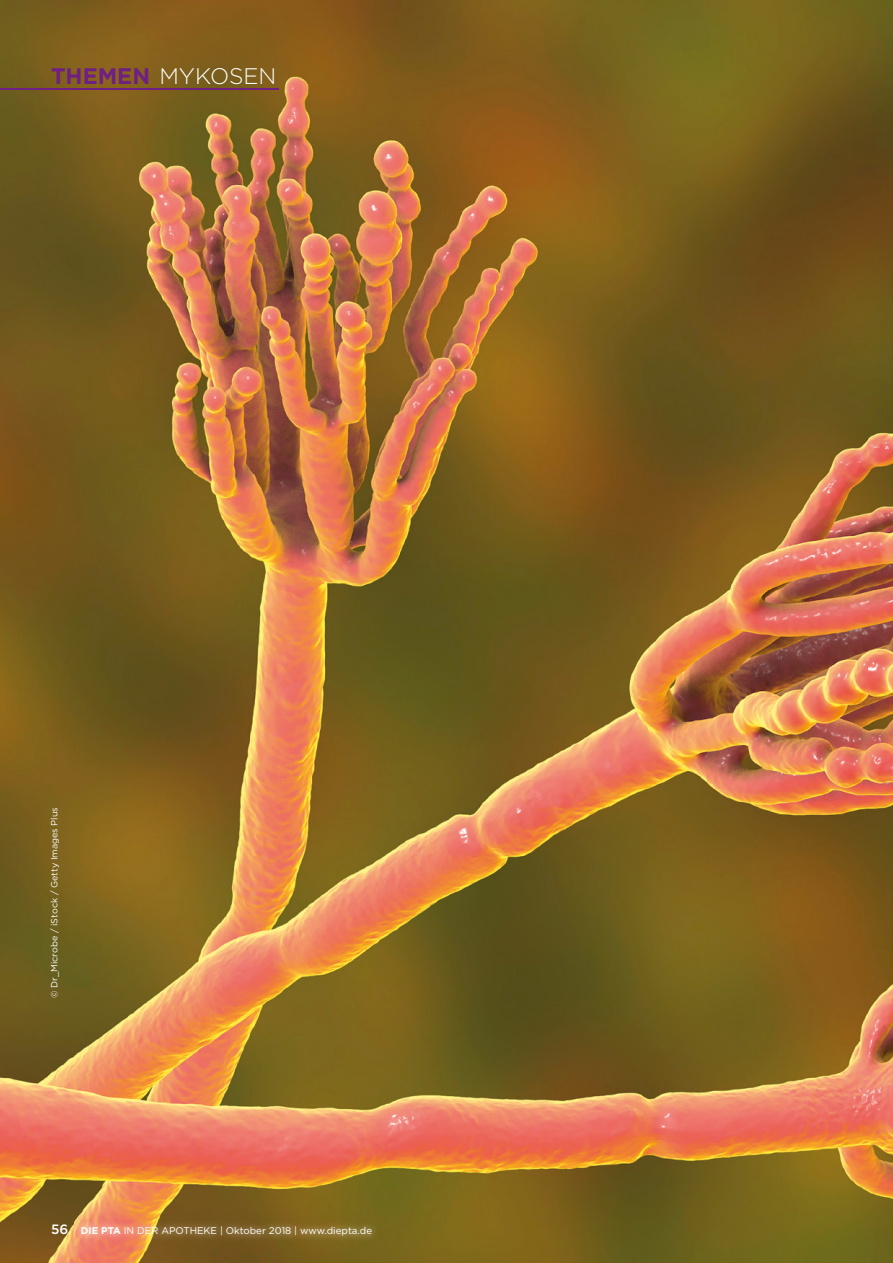
<style>
.page{position:relative;width:893px;height:1263px;background:#fff}
.page>*{position:absolute;margin:0;border:0;box-sizing:border-box;transform-origin:0 0}
.t1{font:300 22.5px "Gotham";color:#fff}
.t2{font:9.75px "Gotham";color:#fff}
.t3{font:9px "Gotham";color:#fff}
.s1{font-weight:700;color:#6f2082}
.s2{font-weight:500;font-size:13.5px}
.s3{font-weight:700}
</style>
<div class="page">
<img style="left:0;top:0;width:893px;height:1263px">
<hr style="left:0;top:89px;width:278px;height:1px;background:#6f2082">
<img style="left:74px;top:1220px;width:305px;height:22px">
<h1 class="t1" style="left:51px;top:62px;width:227px"><span class="s1">THEMEN</span> MYKOSEN</h1>
<p class="t3" style="left:49px;top:998px;width:193px;rotate:-90deg">© Dr_Microbe / iStock / Getty Images Plus</p>
<p class="t2" style="left:51px;top:1224px;width:323px"><span class="s2">56</span> <span class="s3">DIE PTA</span> IN DER APOTHEKE | Oktober 2018 | www.diepta.de</p>
</div>
